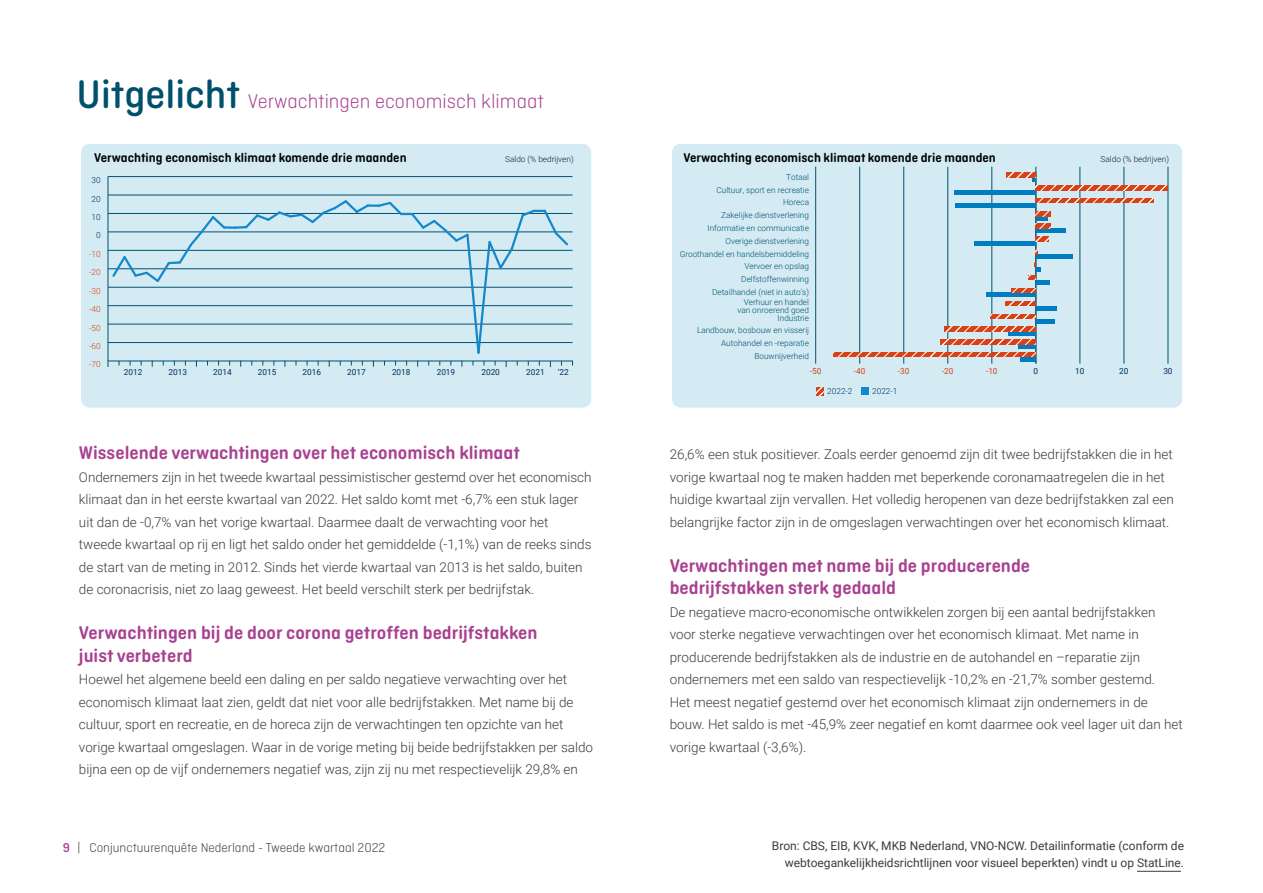
<style>
.page{position:relative;width:1263px;height:893px;background:#fff}
.page>*{position:absolute;margin:0;border:0;box-sizing:border-box;transform-origin:0 0}
.H1_Voor_Inhoud{font:300 21px "Ciutadella Rounded";color:#a84191}
.H2_Tussenkop{font:600 19.5px/22.5px "Ciutadella Rounded";color:#a84191}
.P_Bodytekst{font:300 13.5px/22.5px "Roboto";color:#3c3c3b}
.t1{font:600 13.5px "Ciutadella Rounded";color:#010101}
.t2{font:300 13.5px "Ciutadella Rounded";color:#3c3c3b}
.P__Brontekst_ondera{font:12px/16.5px "Roboto";color:#3c3c3b;text-align:right}
.t3{font:300 8.25px/8.1px "Roboto";color:#00526e;text-align:right}
.t4{font:8.25px "Roboto";color:#00305b}
.t5{font:300 8.25px "Roboto";color:#191d37}
.t6{font:300 8.25px "Roboto";color:#d84116}
.t7{font:300 8.25px "Roboto";color:#00305b}
.t8{font:8.25px "Roboto";color:#d84116}
.s1{font-weight:500;font-size:42px;color:#00506d}
.s2{font-weight:500;color:#a84191}
</style>
<div class="page">
<hr style="left:1137px;top:871px;width:44px;height:1px;background:#3c3c3b">
<div style="left:81px;top:144px;width:510px;height:264px;background:#d4ebf3"></div>
<hr style="left:108px;top:177px;width:1px;height:184px;background:#00526e">
<hr style="left:108px;top:361px;width:464px;height:1px;background:#00526e">
<hr style="left:108px;top:342px;width:464px;height:1px;background:#00526e">
<hr style="left:108px;top:324px;width:464px;height:1px;background:#00526e">
<hr style="left:108px;top:305px;width:464px;height:1px;background:#00526e">
<hr style="left:108px;top:287px;width:464px;height:1px;background:#00526e">
<hr style="left:108px;top:268px;width:464px;height:1px;background:#00526e">
<hr style="left:108px;top:250px;width:464px;height:1px;background:#00526e">
<hr style="left:108px;top:232px;width:464px;height:1px;background:#00526e">
<hr style="left:108px;top:213px;width:464px;height:1px;background:#00526e">
<hr style="left:108px;top:195px;width:464px;height:1px;background:#00526e">
<hr style="left:108px;top:176px;width:464px;height:1px;background:#00526e">
<svg style="left:110px;top:198px;width:460px;height:157px;background:#c4e0eb"></svg>
<div style="left:672px;top:144px;width:510px;height:263px;background:#d4ebf3"></div>
<hr style="left:815px;top:167px;width:1px;height:197px;background:#00526e">
<hr style="left:859px;top:167px;width:1px;height:197px;background:#00526e">
<hr style="left:903px;top:167px;width:1px;height:197px;background:#00526e">
<hr style="left:947px;top:167px;width:1px;height:197px;background:#00526e">
<hr style="left:991px;top:167px;width:1px;height:197px;background:#00526e">
<hr style="left:1035px;top:167px;width:1px;height:197px;background:#00526e">
<hr style="left:1079px;top:167px;width:1px;height:197px;background:#00526e">
<hr style="left:1123px;top:167px;width:1px;height:197px;background:#00526e">
<hr style="left:1167px;top:167px;width:1px;height:197px;background:#00526e">
<svg style="left:1033px;top:177px;width:3px;height:5px"></svg>
<div style="left:954px;top:190px;width:82px;height:5px;background:#007cc1"></div>
<div style="left:955px;top:203px;width:81px;height:5px;background:#007cc1"></div>
<div style="left:1036px;top:216px;width:11px;height:5px;background:#007cc1"></div>
<hr style="left:1036px;top:229px;width:30px;height:4px;background:#007cc1">
<div style="left:975px;top:241px;width:61px;height:5px;background:#007cc1"></div>
<div style="left:1036px;top:254px;width:37px;height:5px;background:#007cc1"></div>
<hr style="left:1036px;top:280px;width:13px;height:4px;background:#007cc1">
<hr style="left:986px;top:293px;width:50px;height:4px;background:#007cc1">
<hr style="left:1036px;top:306px;width:20px;height:4px;background:#007cc1">
<hr style="left:1036px;top:319px;width:18px;height:4px;background:#007cc1">
<div style="left:1008px;top:331px;width:28px;height:5px;background:#007cc1"></div>
<div style="left:1018px;top:344px;width:18px;height:5px;background:#007cc1"></div>
<hr style="left:1020px;top:357px;width:16px;height:4px;background:#007cc1">
<svg style="left:1006px;top:173px;width:30px;height:4px"></svg>
<svg style="left:1036px;top:185px;width:131px;height:5px"></svg>
<svg style="left:1036px;top:198px;width:117px;height:5px"></svg>
<svg style="left:1036px;top:212px;width:15px;height:4px"></svg>
<svg style="left:1036px;top:224px;width:15px;height:5px"></svg>
<svg style="left:1036px;top:237px;width:13px;height:4px"></svg>
<svg style="left:1029px;top:262px;width:12px;height:18px"></svg>
<svg style="left:1011px;top:288px;width:25px;height:5px"></svg>
<svg style="left:1006px;top:301px;width:30px;height:5px"></svg>
<svg style="left:991px;top:314px;width:45px;height:5px"></svg>
<svg style="left:944px;top:327px;width:92px;height:4px"></svg>
<svg style="left:940px;top:340px;width:96px;height:4px"></svg>
<svg style="left:834px;top:352px;width:202px;height:5px"></svg>
<div style="left:861px;top:388px;width:7px;height:7px;background:#1488ca"></div>
<svg style="left:816px;top:388px;width:7px;height:7px"></svg>
<h1 class="H1_Voor_Inhoud" style="left:77px;top:90px;width:469px"><span class="s1">Uitgelicht</span> Verwachtingen economisch klimaat</h1>
<p class="t1" style="left:94px;top:149px;width:314px">Verwachting economisch klimaat komende drie maanden</p>
<p class="t5" style="left:505px;top:153px;width:70px">Saldo (% bedrijven)</p>
<p class="t1" style="left:683px;top:150px;width:314px">Verwachting economisch klimaat komende drie maanden</p>
<p class="t5" style="left:1100px;top:153px;width:70px">Saldo (% bedrijven)</p>
<p class="t7" style="left:92px;top:174px;width:11px">30</p>
<p class="t3" style="left:786px;top:172px;width:24px">Totaal</p>
<p class="t7" style="left:92px;top:193px;width:11px">20</p>
<p class="t3" style="left:716px;top:185px;width:94px">Cultuur, sport en recreatie</p>
<p class="t3" style="left:783px;top:198px;width:28px">Horeca</p>
<p class="t7" style="left:92px;top:211px;width:11px">10</p>
<p class="t3" style="left:721px;top:211px;width:89px">Zakelijke dienstverlening</p>
<p class="t7" style="left:96px;top:230px;width:6px">0</p>
<p class="t3" style="left:707px;top:224px;width:103px">Informatie en communicatie</p>
<p class="t3" style="left:725px;top:236px;width:85px">Overige dienstverlening</p>
<p class="t6" style="left:89px;top:248px;width:13px">-10</p>
<p class="t3" style="left:680px;top:249px;width:131px">Groothandel en handelsbemiddeling</p>
<p class="t6" style="left:89px;top:267px;width:13px">-20</p>
<p class="t3" style="left:744px;top:262px;width:66px">Vervoer en opslag</p>
<p class="t3" style="left:741px;top:275px;width:69px">Delfstoffenwinning</p>
<p class="t6" style="left:89px;top:285px;width:13px">-30</p>
<p class="t6" style="left:89px;top:303px;width:13px">-40</p>
<p class="t3" style="left:712px;top:288px;width:99px">Detailhandel (niet in auto’s)</p>
<p class="t3" style="left:737px;top:297px;width:73px">Verhuur en handel van onroerend goed</p>
<p class="t3" style="left:778px;top:313px;width:33px">Industrie</p>
<p class="t6" style="left:89px;top:322px;width:13px">-50</p>
<p class="t3" style="left:697px;top:326px;width:113px">Landbouw, bosbouw en visserij</p>
<p class="t6" style="left:89px;top:340px;width:13px">-60</p>
<p class="t3" style="left:721px;top:339px;width:89px">Autohandel en -reparatie</p>
<p class="t6" style="left:89px;top:359px;width:13px">-70</p>
<p class="t4" style="left:124px;top:366px;width:20px">2012</p>
<p class="t4" style="left:169px;top:366px;width:20px">2013</p>
<p class="t4" style="left:213px;top:366px;width:20px">2014</p>
<p class="t4" style="left:258px;top:366px;width:20px">2015</p>
<p class="t4" style="left:303px;top:366px;width:20px">2016</p>
<p class="t4" style="left:347px;top:366px;width:20px">2017</p>
<p class="t4" style="left:392px;top:366px;width:20px">2018</p>
<p class="t4" style="left:437px;top:366px;width:20px">2019</p>
<p class="t4" style="left:481px;top:366px;width:20px">2020</p>
<p class="t4" style="left:526px;top:366px;width:20px">2021</p>
<p class="t4" style="left:558px;top:366px;width:12px">‘22</p>
<p class="t3" style="left:754px;top:352px;width:56px">Bouwnijverheid</p>
<p class="t8" style="left:810px;top:365px;width:13px">-50</p>
<p class="t8" style="left:854px;top:365px;width:13px">-40</p>
<p class="t8" style="left:898px;top:365px;width:13px">-30</p>
<p class="t8" style="left:942px;top:365px;width:13px">-20</p>
<p class="t8" style="left:986px;top:365px;width:13px">-10</p>
<p class="t4" style="left:1033px;top:365px;width:6px">0</p>
<p class="t4" style="left:1075px;top:365px;width:11px">10</p>
<p class="t4" style="left:1119px;top:365px;width:11px">20</p>
<p class="t4" style="left:1163px;top:365px;width:11px">30</p>
<p class="t7" style="left:827px;top:385px;width:27px">2022-2</p>
<p class="t7" style="left:872px;top:385px;width:27px">2022-1</p>
<h2 class="H2_Tussenkop" style="left:79px;top:441px;width:442px">Wisselende verwachtingen over het economisch klimaat</h2>
<p class="P_Bodytekst" style="left:79px;top:465px;width:514px">Ondernemers zijn in het tweede kwartaal pessimistischer gestemd over het economisch klimaat dan in het eerste kwartaal van 2022. Het saldo komt met -6,7% een stuk lager uit dan de -0,7% van het vorige kwartaal. Daarmee daalt de verwachting voor het tweede kwartaal op rij en ligt het saldo onder het gemiddelde (-1,1%) van de reeks sinds de start van de meting in 2012. Sinds het vierde kwartaal van 2013 is het saldo, buiten de coronacrisis, niet zo laag geweest. Het beeld verschilt sterk per bedrijfstak.</p>
<h2 class="H2_Tussenkop" style="left:79px;top:621px;width:460px">Verwachtingen bij de door corona getroffen bedrijfstakken juist verbeterd</h2>
<p class="P_Bodytekst" style="left:79px;top:667px;width:516px">Hoewel het algemene beeld een daling en per saldo negatieve verwachting over het economisch klimaat laat zien, geldt dat niet voor alle bedrijfstakken. Met name bij de cultuur, sport en recreatie, en de horeca zijn de verwachtingen ten opzichte van het vorige kwartaal omgeslagen. Waar in de vorige meting bij beide bedrijfstakken per saldo bijna een op de vijf ondernemers negatief was, zijn zij nu met respectievelijk 29,8% en</p>
<p class="P_Bodytekst" style="left:670px;top:442px;width:505px">26,6% een stuk positiever. Zoals eerder genoemd zijn dit twee bedrijfstakken die in het vorige kwartaal nog te maken hadden met beperkende coronamaatregelen die in het huidige kwartaal zijn vervallen. Het volledig heropenen van deze bedrijfstakken zal een belangrijke factor zijn in de omgeslagen verwachtingen over het economisch klimaat.</p>
<h2 class="H2_Tussenkop" style="left:670px;top:554px;width:362px">Verwachtingen met name bij de producerende bedrijfstakken sterk gedaald</h2>
<p class="P_Bodytekst" style="left:670px;top:600px;width:514px">De negatieve macro-economische ontwikkelen zorgen bij een aantal bedrijfstakken voor sterke negatieve verwachtingen over het economisch klimaat. Met name in producerende bedrijfstakken als de industrie en de autohandel en –reparatie zijn ondernemers met een saldo van respectievelijk -10,2% en -21,7% somber gestemd.<br>Het meest negatief gestemd over het economisch klimaat zijn ondernemers in de bouw. Het saldo is met -45,9% zeer negatief en komt daarmee ook veel lager uit dan het vorige kwartaal (-3,6%).</p>
<p class="t2" style="left:63px;top:840px;width:324px"><span class="s2">9</span> | Conjunctuurenquête Nederland - Tweede kwartaal 2022</p>
<p class="P__Brontekst_ondera" style="left:772px;top:837px;width:414px">Bron: CBS, EIB, KVK, MKB Nederland, VNO-NCW. Detailinformatie (conform de webtoegankelijkheidsrichtlijnen voor visueel beperkten) vindt u op StatLine.</p>
</div>
